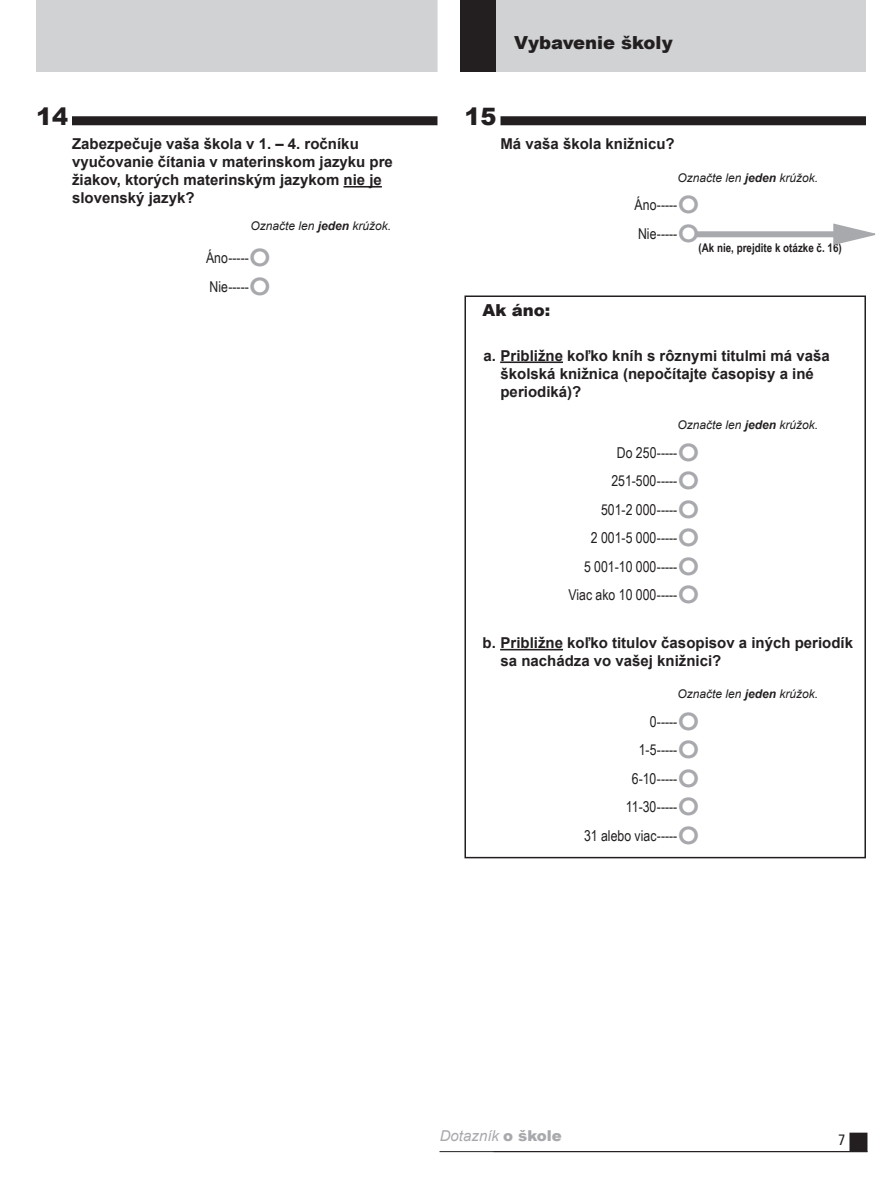
<style>
.page{position:relative;width:893px;height:1188px;background:#fff}
.page>*{position:absolute;margin:0;border:0;box-sizing:border-box;transform-origin:0 0}
.t1{font:900 24px "Arial";color:#231f20}
.t2{font:900 18px "Arial";color:#231f20}
.t3{font:900 16.5px "Arial";color:#231f20}
.t4{font:700 15px/18px "Arial";color:#231f20}
.t5{font:15px/28.5px "Arial Narrow";color:#231f20;text-align:right}
.t6{font:italic 15px "Arial";color:#a8a9ad}
.t7{font:condensed 15px "ISC Frutiger Cond";color:#231f20}
.t8{font:italic 12px "Arial";color:#231f20}
.t9{font:700 12px "Arial Narrow";color:#231f20}
.s1{font-weight:700}
.s2{font-family:"ISC Cent Schl Bk Answer";font-size:25.5px;color:#a8a9ad}
.s3{font-weight:900;font-style:normal}
</style>
<div class="page">
<div style="left:36px;top:0;width:402px;height:72px;background:#d1d2d4"></div>
<div style="left:850px;top:1133px;width:17px;height:17px;background:#231f20"></div>
<div style="left:849px;top:1133px;width:18px;height:18px;border:2px solid #231f20"></div>
<hr style="left:440px;top:1151px;width:427px;height:1px;background:#231f20">
<div style="left:500px;top:116px;width:366px;height:9px;background:#231f20"></div>
<hr style="left:500px;top:361px;width:63px;height:2px;background:#231f20">
<hr style="left:500px;top:649px;width:63px;height:1px;background:#231f20">
<div style="left:72px;top:116px;width:365px;height:9px;background:#231f20"></div>
<hr style="left:344px;top:186px;width:38px;height:2px;background:#231f20">
<div style="left:464px;top:296px;width:402px;height:562px;border:2px solid #231f20"></div>
<svg style="left:832px;top:223px;width:44px;height:22px"></svg>
<div style="left:695px;top:231px;width:140px;height:6px;background:#a8a9ad"></div>
<svg style="left:460px;top:0;width:406px;height:72px"></svg>
<h1 class="t1" style="left:36px;top:99px;width:34px">14</h1>
<p class="t4" style="left:72px;top:135px;width:322px">Zabezpečuje vaša škola v 1. – 4. ročníku vyučovanie čítania v materinskom jazyku pre žiakov, ktorých materinským jazykom nie je slovenský jazyk?</p>
<p class="t8" style="left:250px;top:218px;width:142px">Označte len <span class="s1">jeden</span> krúžok.</p>
<p class="t5" style="left:206px;top:243px;width:65px;text-align:left">Áno -----<span class="s2">Ó<br></span>Nie -----<span class="s2">Ó</span></p>
<p class="t2" style="left:514px;top:29px;width:160px">Vybavenie školy</p>
<h1 class="t1" style="left:464px;top:99px;width:34px">15</h1>
<p class="t4" style="left:500px;top:135px;width:176px">Má vaša škola knižnicu?</p>
<p class="t8" style="left:677px;top:170px;width:142px">Označte len <span class="s1">jeden</span> krúžok.</p>
<p class="t5" style="left:635px;top:190px;width:65px">Áno -----<span class="s2">Ó</span></p>
<p class="t9" style="left:638px;top:239px;width:205px"><sup>Nie</sup> <sup>-----</sup><sup>Ó</sup>(Ak nie, prejdite k otázke č. 16)</p>
<p class="t3" style="left:482px;top:298px;width:69px">Ak áno:</p>
<p class="t4" style="left:500px;top:347px;width:331px;text-indent:-17px">a. Približne koľko kníh s rôznymi titulmi má vaša školská knižnica (nepočítajte časopisy a iné periodiká)?</p>
<p class="t8" style="left:677px;top:417px;width:142px">Označte len <span class="s1">jeden</span> krúžok.</p>
<p class="t5" style="left:568px;top:437px;width:131px">Do 250 -----<span class="s2">Ó<br></span>251-500 -----<span class="s2">Ó<br></span>501-2 000 -----<span class="s2">Ó<br></span>2 001-5 000 -----<span class="s2">Ó<br></span>5 001-10 000 -----<span class="s2">Ó<br></span>Viac ako 10 000 -----<span class="s2">Ó</span></p>
<p class="t4" style="left:500px;top:634px;width:354px;text-indent:-18px">b. Približne koľko titulov časopisov a iných periodík sa nachádza vo vašej knižnici?</p>
<p class="t8" style="left:677px;top:687px;width:142px">Označte len <span class="s1">jeden</span> krúžok.</p>
<p class="t5" style="left:584px;top:707px;width:115px">0 -----<span class="s2">Ó<br></span>1-5 -----<span class="s2">Ó<br></span>6-10 -----<span class="s2">Ó<br></span>11-30 -----<span class="s2">Ó<br></span>31 alebo viac -----<span class="s2">Ó</span></p>
<p class="t6" style="left:440px;top:1126px;width:124px">Dotazník <span class="s3">o škole</span></p>
<p class="t7" style="left:838px;top:1131px;width:9px">7</p>
</div>
